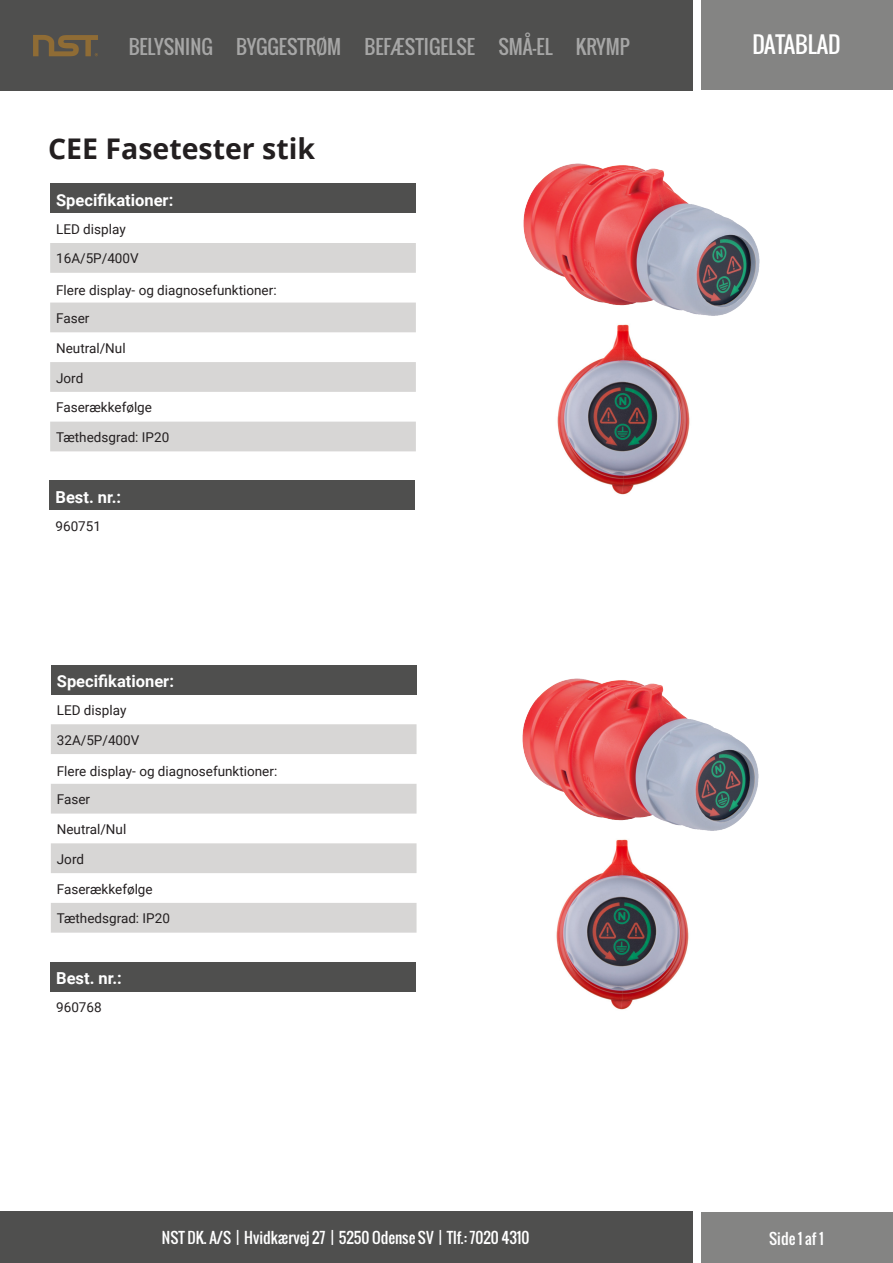
<style>
.page{position:relative;width:893px;height:1263px;background:#fff}
.page>*{position:absolute;margin:0;border:0;box-sizing:border-box;transform-origin:0 0}
.t1{font:700 28.5px "Open Sans";color:#231f20}
.t2{font:22.5px "Oswald";color:#fff}
.t3{font:19.5px "Oswald";color:#fff}
.t4{font:700 16.5px "Roboto";color:#fff}
.t5{font:15px "Oswald";color:#fff}
.t6{font:13.5px "Roboto";color:#231f20}
</style>
<div class="page">
<div style="left:50px;top:184px;width:366px;height:29px;background:#4f4f4e"></div>
<svg style="left:50px;top:243px;width:366px;height:208px;fill:#d7d6d5"></svg>
<div style="left:0;top:0;width:692px;height:90px;background:#4f4f4e"></div>
<div style="left:701px;top:0;width:192px;height:90px;background:#848483"></div>
<svg style="left:33px;top:35px;width:65px;height:21px"></svg>
<div style="left:0;top:1212px;width:692px;height:51px;background:#4f4f4e"></div>
<div style="left:701px;top:1212px;width:192px;height:51px;background:#848483"></div>
<div style="left:50px;top:481px;width:365px;height:29px;background:#4f4f4e"></div>
<img style="left:523px;top:163px;width:237px;height:153px">
<img style="left:557px;top:324px;width:133px;height:171px">
<div style="left:51px;top:665px;width:366px;height:29px;background:#4f4f4e"></div>
<svg style="left:51px;top:724px;width:366px;height:209px;fill:#d7d6d5"></svg>
<div style="left:50px;top:962px;width:366px;height:29px;background:#4f4f4e"></div>
<img style="left:522px;top:678px;width:237px;height:153px">
<img style="left:556px;top:839px;width:133px;height:171px">
<h3 class="t3" style="left:129px;top:32px;width:503px">BELYSNING BYGGESTRØM BEFÆSTIGELSE SMÅ-EL KRYMP</h3>
<p class="t2" style="left:752px;top:28px;width:90px">DATABLAD</p>
<p class="t1" style="left:48px;top:128px;width:269px">CEE Fasetester stik</p>
<p class="t4" style="left:56px;top:188px;width:119px">Specifikationer:</p>
<p class="t6" style="left:56px;top:219px;width:71px">LED display</p>
<p class="t6" style="left:56px;top:249px;width:84px">16A/5P/400V</p>
<p class="t6" style="left:56px;top:280px;width:222px">Flere display- og diagnosefunktioner:</p>
<p class="t6" style="left:56px;top:309px;width:35px">Faser</p>
<p class="t6" style="left:56px;top:338px;width:71px">Neutral/Nul</p>
<p class="t6" style="left:56px;top:368px;width:29px">Jord</p>
<p class="t6" style="left:56px;top:398px;width:97px">Faserækkefølge</p>
<p class="t6" style="left:56px;top:428px;width:115px">Tæthedsgrad: IP20</p>
<p class="t4" style="left:56px;top:485px;width:67px">Best. nr.:</p>
<p class="t6" style="left:56px;top:516px;width:47px">960751</p>
<p class="t4" style="left:57px;top:669px;width:119px">Specifikationer:</p>
<p class="t6" style="left:57px;top:701px;width:71px">LED display</p>
<p class="t6" style="left:57px;top:730px;width:84px">32A/5P/400V</p>
<p class="t6" style="left:57px;top:762px;width:222px">Flere display- og diagnosefunktioner:</p>
<p class="t6" style="left:57px;top:790px;width:35px">Faser</p>
<p class="t6" style="left:57px;top:820px;width:71px">Neutral/Nul</p>
<p class="t6" style="left:57px;top:849px;width:29px">Jord</p>
<p class="t6" style="left:57px;top:879px;width:97px">Faserækkefølge</p>
<p class="t6" style="left:57px;top:909px;width:115px">Tæthedsgrad: IP20</p>
<p class="t4" style="left:56px;top:966px;width:67px">Best. nr.:</p>
<p class="t6" style="left:56px;top:998px;width:47px">960768</p>
<p class="t5" style="left:162px;top:1226px;width:369px">NST DK. A/S | Hvidkærvej 27 | 5250 Odense SV | Tlf.: 7020 4310</p>
<p class="t5" style="left:769px;top:1227px;width:56px">Side 1 af 1</p>
</div>
